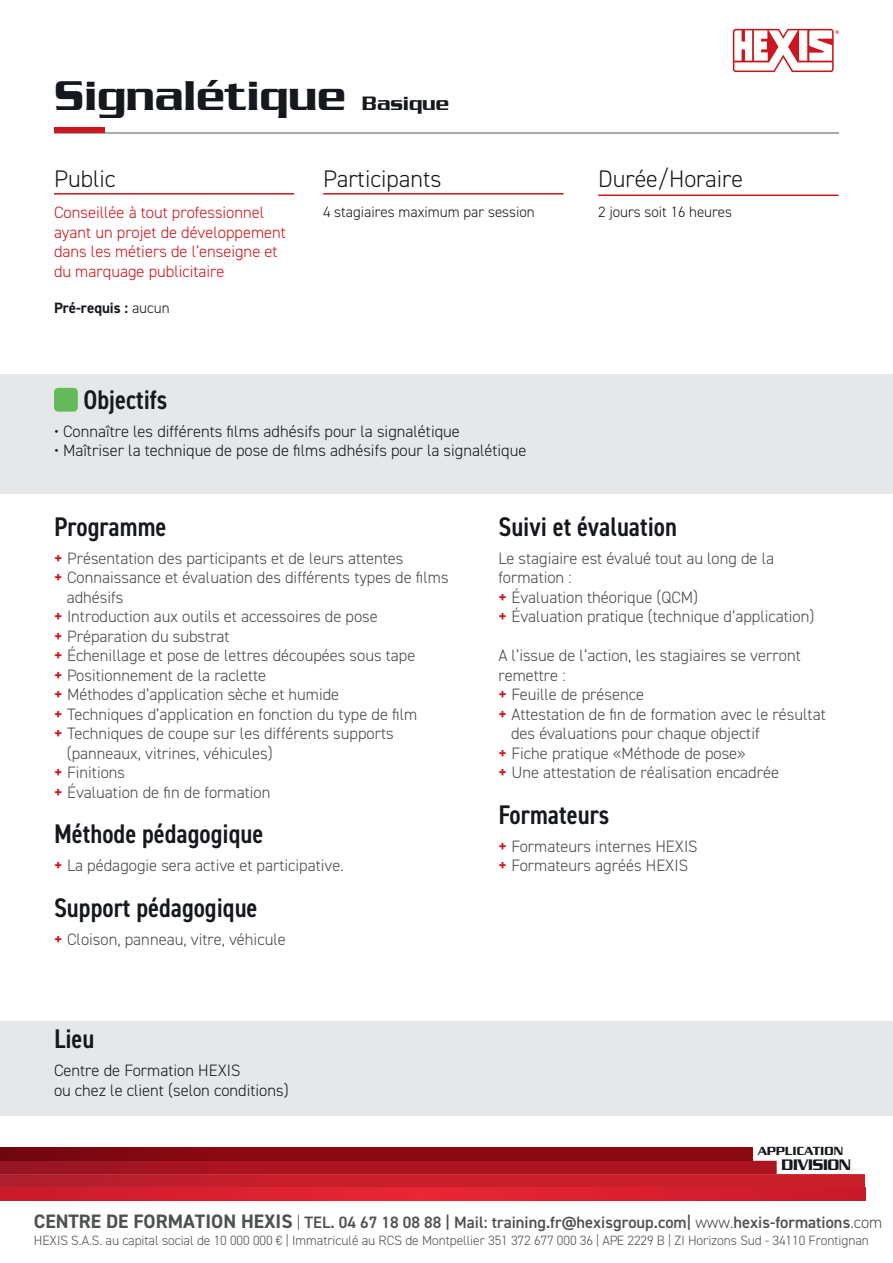
<style>
.page{position:relative;width:893px;height:1263px;background:#fff}
.page>*{position:absolute;margin:0;border:0;box-sizing:border-box;transform-origin:0 0}
.t1{font:500 45px "Serpentine";color:#15181c}
.t2{font:600 27px "DIN2014 Narrow";color:#15181c}
.t3{font:300 24px "DIN2014";color:#15181c}
.t4{font:300 16.5px/19.5px "DIN2014";color:#46484a}
.t5{font:300 16.5px/19.5px "DIN2014";color:#15181c}
.t6{font:300 16.5px/19.5px "DIN2014";color:#cd151d}
.t7{font:600 16.5px "DIN2014";color:#4e5152}
.t8{font:500 16.5px "Serpentine";letter-spacing:-.045em;color:#15181c}
.t9{font:300 15px "DIN2014";color:#15181c}
.t10{font:700 15px "DIN2014";color:#15181c}
.t11{font:300 13.5px "DIN2014";letter-spacing:-.005em;color:#4e5152}
.t12{font:500 12.75px "Serpentine";color:#15181c}
.s1{font-size:21px}
.s2{font-weight:300}
.s3{font-weight:700;color:#cd151d}
.s4{font-weight:700;font-size:19.5px}
</style>
<div class="page">
<svg style="left:0;top:1161px;width:865px;height:26px;background:#b92531"></svg>
<svg style="left:0;top:1147px;width:753px;height:14px;background:#870810"></svg>
<svg style="left:0;top:1187px;width:865px;height:14px;background:#d91f30"></svg>
<div style="left:0;top:1022px;width:893px;height:94px;background:#e6e7e9"></div>
<div style="left:0;top:374px;width:893px;height:119px;background:#e6e7e9"></div>
<hr style="left:54px;top:132px;width:784px;height:1px;background:#a8a9ad">
<div style="left:54px;top:128px;width:51px;height:5px;background:#cd151d"></div>
<svg style="left:732px;top:28px;width:107px;height:45px"></svg>
<hr style="left:54px;top:193px;width:240px;height:2px;background:#cd151d">
<hr style="left:323px;top:193px;width:240px;height:2px;background:#cd151d">
<hr style="left:598px;top:195px;width:240px;height:1px;background:#cd151d">
<div style="left:54px;top:388px;width:24px;height:24px;background:#63ba59;border-radius:4px"></div>
<h1 class="t1" style="left:54px;top:71px;width:397px">Signalétique <span class="s1">Basique</span></h1>
<h3 class="t3" style="left:54px;top:164px;width:63px">Public</h3>
<h3 class="t3" style="left:323px;top:164px;width:120px">Participants</h3>
<h3 class="t3" style="left:598px;top:164px;width:146px">Durée/Horaire</h3>
<p class="t6" style="left:54px;top:203px;width:233px">Conseillée à tout professionnel ayant un projet de développement dans les métiers de l’enseigne et du marquage publicitaire</p>
<p class="t10" style="left:54px;top:297px;width:117px">Pré-requis : <span class="s2">aucun</span></p>
<p class="t9" style="left:323px;top:203px;width:213px">4 stagiaires maximum par session</p>
<p class="t9" style="left:598px;top:203px;width:135px">2 jours soit 16 heures</p>
<h2 class="t2" style="left:84px;top:381px;width:85px">Objectifs</h2>
<p class="t5" style="left:54px;top:421px;width:407px">• Connaître les différents films adhésifs pour la signalétique</p>
<p class="t5" style="left:54px;top:441px;width:474px">• Maîtriser la technique de pose de films adhésifs pour la signalétique</p>
<h2 class="t2" style="left:54px;top:508px;width:114px">Programme</h2>
<p class="t4" style="left:54px;top:548px;width:351px"><span class="s3">+</span> Présentation des participants et de leurs attentes</p>
<p class="t4" style="left:54px;top:568px;width:396px"><span class="s3">+</span> Connaissance et évaluation des différents types de films</p>
<p class="t4" style="left:67px;top:587px;width:58px">adhésifs</p>
<p class="t4" style="left:54px;top:607px;width:325px"><span class="s3">+</span> Introduction aux outils et accessoires de pose</p>
<p class="t4" style="left:54px;top:626px;width:177px"><span class="s3">+</span> Préparation du substrat</p>
<p class="t4" style="left:54px;top:646px;width:363px"><span class="s3">+</span> Échenillage et pose de lettres découpées sous tape</p>
<p class="t4" style="left:54px;top:665px;width:214px"><span class="s3">+</span> Positionnement de la raclette</p>
<p class="t4" style="left:54px;top:685px;width:287px"><span class="s3">+</span> Méthodes d’application sèche et humide</p>
<p class="t4" style="left:54px;top:704px;width:365px"><span class="s3">+</span> Techniques d’application en fonction du type de film</p>
<p class="t4" style="left:54px;top:724px;width:341px"><span class="s3">+</span> Techniques de coupe sur les différents supports</p>
<p class="t4" style="left:67px;top:743px;width:208px">(panneaux, vitrines, véhicules)</p>
<p class="t4" style="left:54px;top:763px;width:73px"><span class="s3">+</span> Finitions</p>
<p class="t4" style="left:54px;top:782px;width:218px"><span class="s3">+</span> Évaluation de fin de formation</p>
<h2 class="t2" style="left:54px;top:816px;width:211px">Méthode pédagogique</h2>
<p class="t4" style="left:54px;top:856px;width:291px"><span class="s3">+</span> La pédagogie sera active et participative.</p>
<h2 class="t2" style="left:54px;top:890px;width:205px">Support pédagogique</h2>
<p class="t4" style="left:54px;top:930px;width:233px"><span class="s3">+</span> Cloison, panneau, vitre, véhicule</p>
<h2 class="t2" style="left:54px;top:1021px;width:42px">Lieu</h2>
<p class="t5" style="left:54px;top:1061px;width:236px">Centre de Formation HEXIS<br>ou chez le client (selon conditions)</p>
<h2 class="t2" style="left:498px;top:508px;width:180px">Suivi et évaluation</h2>
<p class="t4" style="left:498px;top:548px;width:318px">Le stagiaire est évalué tout au long de la formation :<br><span class="s3">+</span> Évaluation théorique (QCM)<br><span class="s3">+</span> Évaluation pratique (technique d’application)</p>
<p class="t4" style="left:498px;top:646px;width:304px">A l’issue de l’action, les stagiaires se verront</p>
<p class="t4" style="left:498px;top:665px;width:69px">remettre :</p>
<p class="t4" style="left:498px;top:685px;width:147px"><span class="s3">+</span> Feuille de présence</p>
<p class="t4" style="left:498px;top:704px;width:329px"><span class="s3">+</span> Attestation de fin de formation avec le résultat</p>
<p class="t4" style="left:511px;top:724px;width:250px">des évaluations pour chaque objectif</p>
<p class="t4" style="left:498px;top:743px;width:249px"><span class="s3">+</span> Fiche pratique «Méthode de pose»</p>
<p class="t4" style="left:498px;top:763px;width:282px"><span class="s3">+</span> Une attestation de réalisation encadrée</p>
<h2 class="t2" style="left:498px;top:797px;width:113px">Formateurs</h2>
<p class="t4" style="left:498px;top:836px;width:201px"><span class="s3">+</span> Formateurs internes HEXIS <span class="s3">+</span> Formateurs agréés HEXIS</p>
<p class="t12" style="left:758px;top:1144px;width:87px">APPLICATION</p>
<p class="t8" style="left:781px;top:1155px;width:71px">DIVISION</p>
<p class="t7" style="left:34px;top:1211px;width:850px"><span class="s4">CENTRE DE FORMATION HEXIS</span> <span class="s2">|</span> TEL. 04 67 18 08 88 | Mail: training.fr@hexisgroup.com| <span class="s2">www.</span>hexis-formations<span class="s2">.com</span></p>
<p class="t11" style="left:34px;top:1232px;width:837px">HEXIS S.A.S. au capital social de 10 000 000 € | Immatriculé au RCS de Montpellier 351 372 677 000 36 | APE 2229 B | ZI Horizons Sud - 34110 Frontignan</p>
</div>
